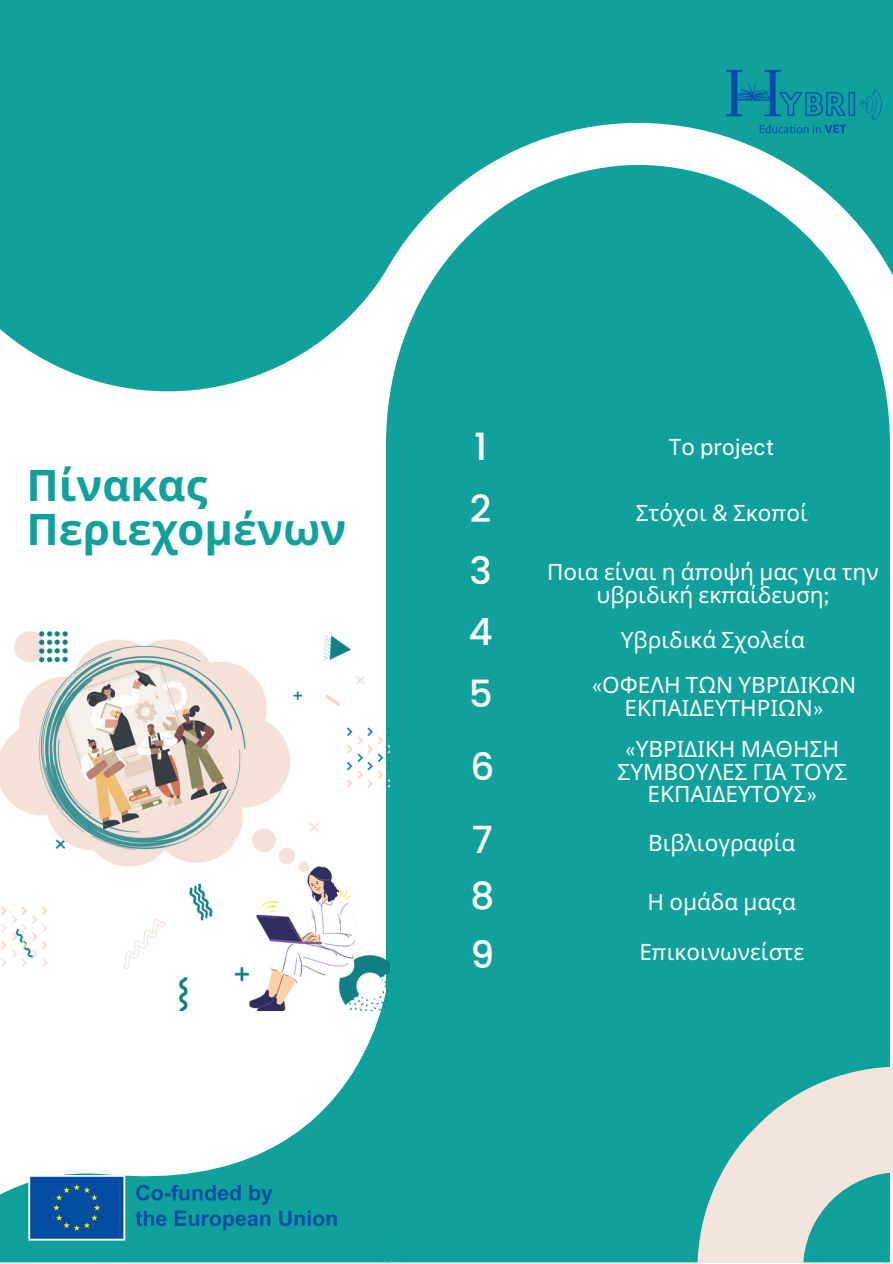
<style>
.page{position:relative;width:893px;height:1264px;background:#fff}
.page>*{position:absolute;margin:0;border:0;box-sizing:border-box;transform-origin:0 0}
.t1{font:700 43.5px/43.8px "Noto Sans";color:#10a19d}
.t2{font:500 37.5px "Poppins";color:#fff}
.t3{font:22.5px/22.5px "Noto Sans";color:#fff;text-align:center}
.t4{font:22.5px "Public Sans";color:#fff}
.s1{font-family:"Noto Sans"}
.s2{font-family:"Public Sans"}
</style>
<div class="page">
<div style="left:425px;top:0;width:467px;height:123px;background:#10a19d"></div>
<div style="left:0;top:0;width:425px;height:391px;background:#10a19d"></div>
<svg style="left:349px;top:123px;width:543px;height:578px"></svg>
<svg style="left:0;top:1010px;width:386px;height:252px"></svg>
<div style="left:386px;top:165px;width:503px;height:1097px;background:#10a19d"></div>
<svg style="left:613px;top:982px;width:279px;height:280px;background:#55b5b0"></svg>
<img style="left:712px;top:7px;width:180px;height:180px">
<img style="left:27px;top:1173px;width:333px;height:69px">
<img style="left:0;top:631px;width:389px;height:379px">
<p class="t1" style="left:27px;top:462px;width:321px">Πίνακας<br>Περιεχομένων</p>
<p class="t2" style="left:474px;top:421px;width:15px">1</p>
<p class="t2" style="left:470px;top:482px;width:23px">2</p>
<p class="t2" style="left:469px;top:544px;width:24px">3</p>
<p class="t2" style="left:468px;top:605px;width:26px">4</p>
<p class="t2" style="left:468px;top:667px;width:25px">5</p>
<p class="t2" style="left:470px;top:740px;width:26px">6</p>
<p class="t2" style="left:472px;top:813px;width:22px">7</p>
<p class="t2" style="left:470px;top:869px;width:25px">8</p>
<p class="t2" style="left:470px;top:928px;width:25px">9</p>
<p class="t4" style="left:668px;top:433px;width:107px"><span class="s1">Το</span> project</p>
<p class="t3" style="left:635px;top:500px;width:173px">Στόχοι <span class="s2">&amp;</span> Σκο<span class="s2">π</span>οί</p>
<p class="t3" style="left:547px;top:560px;width:333px">Ποια είναι η ά<span class="s2">π</span>οψή μας για την υβριδική εκ<span class="s2">π</span>αίδευση<span class="s2">;</span></p>
<p class="t3" style="left:620px;top:627px;width:186px">Υβριδικά Σχολεία</p>
<p class="t3" style="left:592px;top:673px;width:266px"><span class="s2">«</span>ΟΦΕΛΗ ΤΩΝ ΥΒΡΙΔΙΚΩΝ<br>ΕΚΠΑΙΔΕΥΤΗΡΙΩΝ<span class="s2">»</span></p>
<p class="t3" style="left:617px;top:737px;width:231px"><span class="s2">«</span>ΥΒΡΙΔΙΚΗ ΜΑΘΗΣΗ<br>ΣΥΜΒΟΥΛΕΣ ΓΙΑ ΤΟΥΣ<br>ΕΚΠΑΙΔΕΥΤΟΥΣ<span class="s2">»</span></p>
<p class="t3" style="left:648px;top:831px;width:149px">Βιβλιογραφία</p>
<p class="t3" style="left:647px;top:890px;width:150px">Η ομάδα μαςα</p>
<p class="t3" style="left:639px;top:940px;width:166px">Ε<span class="s2">π</span>ικοινωνείστε</p>
</div>
